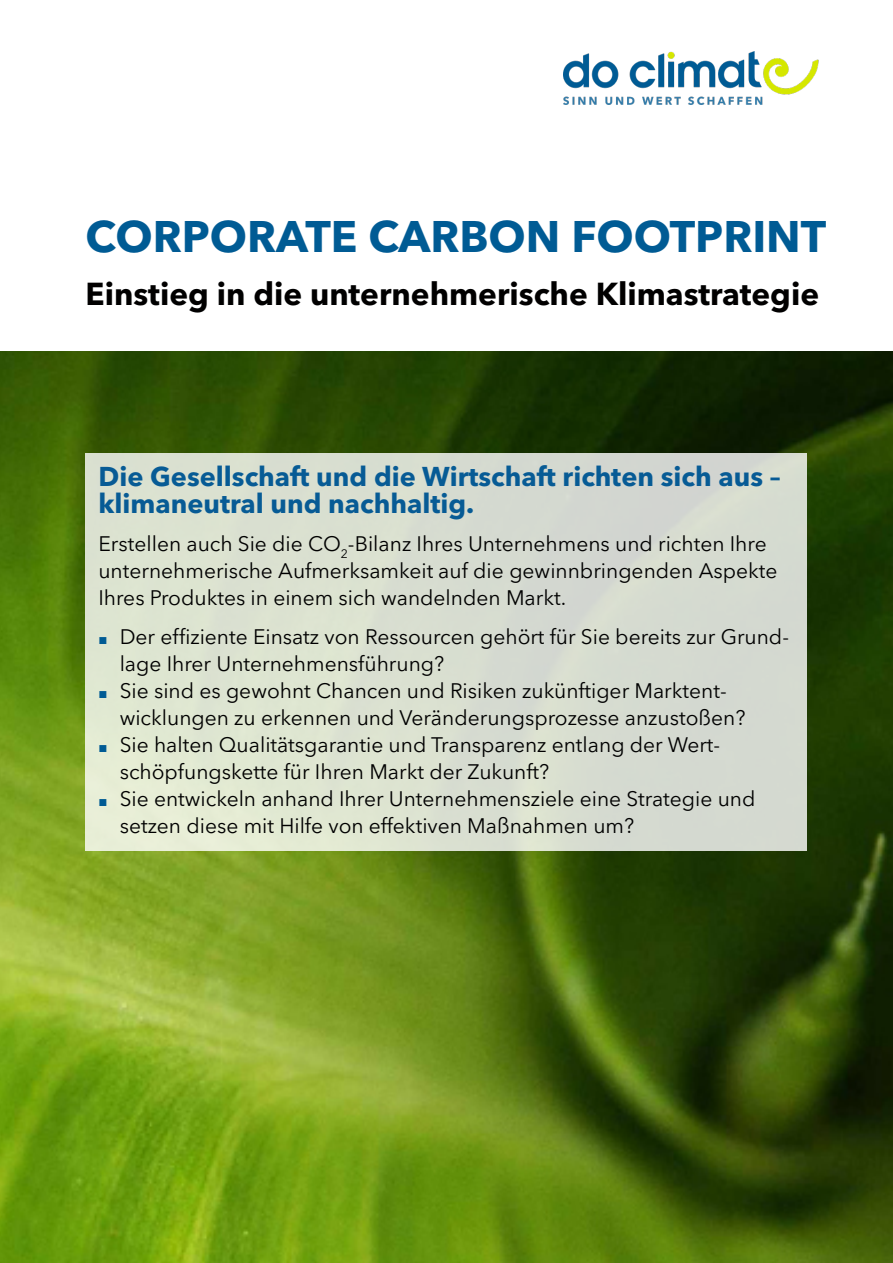
<style>
.page{position:relative;width:893px;height:1263px;background:#fff}
.page>*{position:absolute;margin:0;border:0;box-sizing:border-box;transform-origin:0 0}
.t1{font:700 43.8px "Avenir Next LT Pro";color:#005b94}
.t2{font:700 31.5px "Avenir Next LT Pro";color:#010000}
.t3{font:700 27px/27px "Avenir Next LT Pro";color:#075b95}
.t4{font:21px/27px "Avenir Next LT Pro";color:#000}
.s1{font-family:"Arial";font-weight:700;font-size:15px;color:#005b94}
</style>
<div class="page">
<img style="left:0;top:351px;width:893px;height:912px">
<img style="left:564px;top:52px;width:255px;height:53px">
<div style="left:86px;top:453px;width:721px;height:398px;background:#d9ded0"></div>
<h1 class="t1" style="left:86px;top:219px;width:742px">CORPORATE CARBON FOOTPRINT</h1>
<h2 class="t2" style="left:86px;top:281px;width:735px">Einstieg in die unternehmerische Klimastrategie</h2>
<p class="t3" style="left:98px;top:466px;width:684px">Die Gesellschaft und die Wirtschaft richten sich aus – klimaneutral und nachhaltig.</p>
<p class="t4" style="left:98px;top:532px;width:681px">Erstellen auch Sie die CO<sub>2</sub>-Bilanz Ihres Unternehmens und richten Ihre unternehmerische Aufmerksamkeit auf die gewinnbringenden Aspekte<br>Ihres Produktes in einem sich wandelnden Markt.</p>
<p class="t4" style="left:120px;top:625px;width:671px;text-indent:-21px"><span class="s1">■</span> Der effiziente Einsatz von Ressourcen gehört für Sie bereits zur Grund&shy;lage Ihrer Unternehmensführung?</p>
<p class="t4" style="left:120px;top:679px;width:627px;text-indent:-21px"><span class="s1">■</span> Sie sind es gewohnt Chancen und Risiken zukünftiger Marktent&shy;wicklungen zu erkennen und Veränderungsprozesse anzustoßen?</p>
<p class="t4" style="left:120px;top:733px;width:602px;text-indent:-21px"><span class="s1">■</span> Sie halten Qualitätsgarantie und Transparenz entlang der Wert&shy;schöpfungskette für Ihren Markt der Zukunft?</p>
<p class="t4" style="left:120px;top:787px;width:637px;text-indent:-21px"><span class="s1">■</span> Sie entwickeln anhand Ihrer Unternehmensziele eine Strategie und setzen diese mit Hilfe von effektiven Maßnahmen um?</p>
</div>
